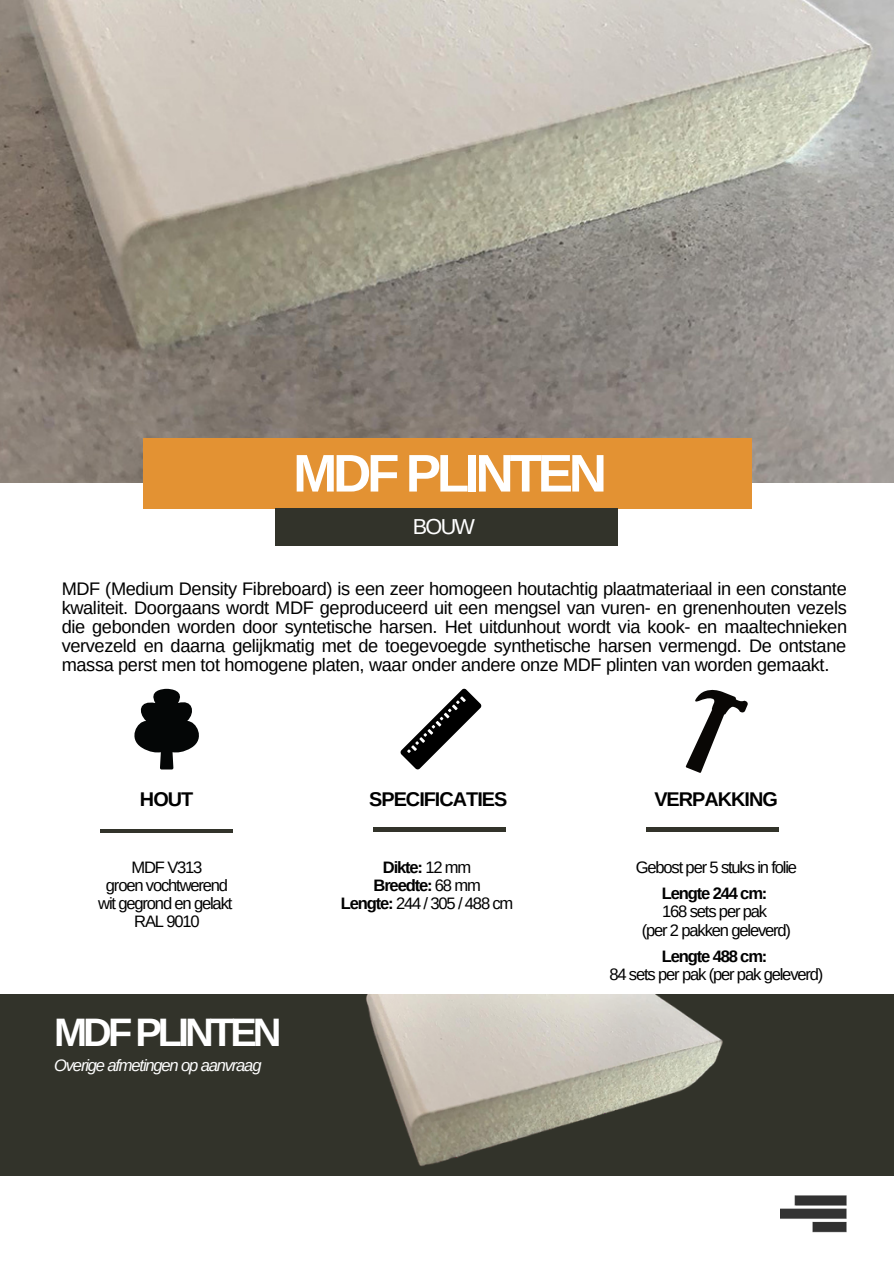
<style>
.page{position:relative;width:894px;height:1264px;background:#fff}
.page>*{position:absolute;margin:0;border:0;box-sizing:border-box;transform-origin:0 0}
.t1{font:700 52.95px "Arimo";letter-spacing:-.08em;color:#fff}
.t2{font:700 39.75px "Arimo";letter-spacing:-.1em;color:#fff}
.t3{font:21.6px "Arimo";color:#fff}
.t4{font:700 19.8px "Arimo";letter-spacing:-.05em;color:#000}
.t5{font:18.15px/19.2px "Arimo";letter-spacing:-.02em;color:#000;text-align:justify}
.t6{font:16.5px/18px "Arimo";letter-spacing:-.07em;color:#000;text-align:center}
.t7{font:700 16.5px/18px "Arimo";letter-spacing:-.07em;color:#000;text-align:center}
.t8{font:italic 16.5px "Arimo";letter-spacing:-.07em;color:#fff}
.s1{font-weight:400}
</style>
<div class="page">
<img style="left:0;top:0;width:893px;height:482px">
<div style="left:143px;top:439px;width:608px;height:69px;background:#e39233"></div>
<div style="left:275px;top:508px;width:343px;height:37px;background:#32332a"></div>
<div style="left:0;top:994px;width:893px;height:180px;background:#32332a"></div>
<svg style="left:400px;top:688px;width:81px;height:81px"></svg>
<svg style="left:134px;top:688px;width:65px;height:81px"></svg>
<svg style="left:685px;top:689px;width:62px;height:84px"></svg>
<hr style="left:373px;top:827px;width:133px;height:4px;background:#32332a">
<hr style="left:645px;top:827px;width:133px;height:4px;background:#32332a">
<hr style="left:100px;top:829px;width:133px;height:3px;background:#32332a">
<img style="left:780px;top:1195px;width:67px;height:38px">
<img style="left:357px;top:994px;width:378px;height:182px">
<h1 class="t1" style="left:293px;top:443px;width:315px">MDF PLINTEN</h1>
<p class="t3" style="left:413px;top:514px;width:64px">BOUW</p>
<p class="t5" style="left:62px;top:579px;width:786px">MDF (Medium Density Fibreboard) is een zeer homogeen houtachtig plaatmateriaal in een constante kwaliteit. Doorgaans wordt MDF geproduceerd uit een mengsel van vuren- en grenenhouten vezels die gebonden worden door syntetische harsen. Het uitdunhout wordt via kook- en maaltechnieken vervezeld en daarna gelijkmatig met de toegevoegde synthetische harsen vermengd. De ontstane massa perst men tot homogene platen, waar onder andere onze MDF plinten van worden gemaakt.</p>
<p class="t4" style="left:140px;top:788px;width:55px">HOUT</p>
<p class="t4" style="left:369px;top:788px;width:140px">SPECIFICATIES</p>
<p class="t4" style="left:654px;top:788px;width:125px">VERPAKKING</p>
<p class="t6" style="left:98px;top:858px;width:136px">MDF V313<br>groen vochtwerend wit gegrond en gelakt<br>RAL 9010</p>
<p class="t6" style="left:635px;top:858px;width:163px">Gebost per 5 stuks in folie</p>
<p class="t7" style="left:341px;top:858px;width:174px">Dikte: <span class="s1">12 mm<br></span>Breedte: <span class="s1">68 mm<br></span>Lengte: <span class="s1">244 / 305 / 488 cm</span></p>
<p class="t7" style="left:661px;top:884px;width:107px">Lengte 244 cm:</p>
<p class="t6" style="left:641px;top:902px;width:151px">168 sets per pak<br>(per 2 pakken geleverd)</p>
<p class="t7" style="left:661px;top:947px;width:107px">Lengte 488 cm:</p>
<p class="t6" style="left:609px;top:965px;width:215px">84 sets per pak (per pak geleverd)</p>
<h2 class="t2" style="left:54px;top:1009px;width:229px">MDF PLINTEN</h2>
<p class="t8" style="left:54px;top:1056px;width:209px">Overige afmetingen op aanvraag</p>
</div>
